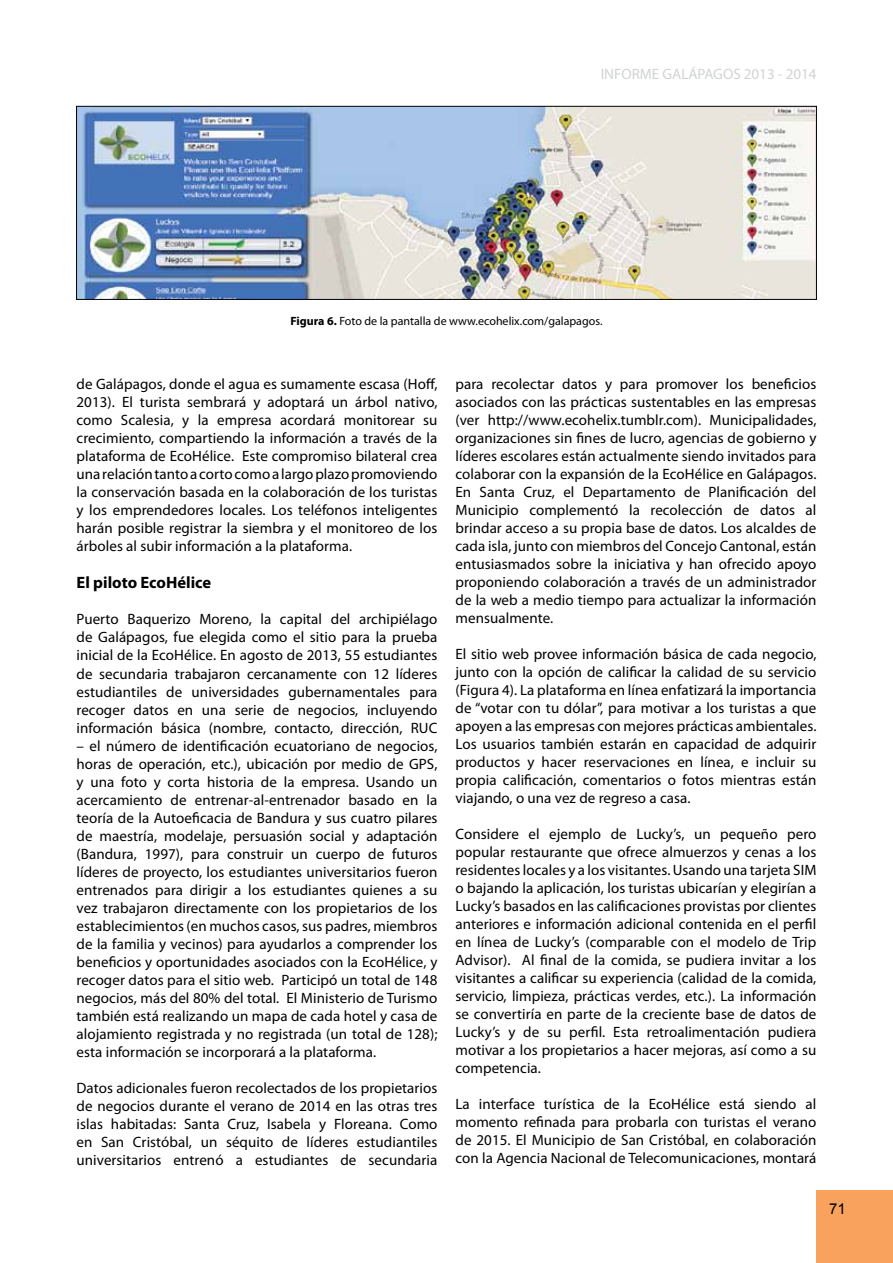
<style>
.page{position:relative;width:893px;height:1263px;background:#fff}
.page>*{position:absolute;margin:0;border:0;box-sizing:border-box;transform-origin:0 0}
.t1{font:700 16.5px "Myriad Pro";color:#000}
.t2{font:15px/18px "Myriad Pro";letter-spacing:.005em;color:#000;text-align:justify}
.t3{font:15px "Myriad Pro";color:#d1d3d4}
.t4{font:15px "Arial";color:#000}
.t5{font:12px "Myriad Pro";color:#000}
.s1{font-weight:700}
</style>
<div class="page">
<div style="left:816px;top:1191px;width:77px;height:72px;background:#f9a25e"></div>
<img style="left:78px;top:108px;width:737px;height:190px">
<div style="left:76px;top:106px;width:741px;height:194px;border:1px solid #000"></div>
<p class="t3" style="left:601px;top:65px;width:217px">INFORME GALÁPAGOS 2013 - 2014</p>
<p class="t5" style="left:290px;top:313px;width:313px"><span class="s1">Figura 6.</span> Foto de la pantalla de www.ecohelix.com/galapagos.</p>
<p class="t2" style="left:77px;top:374px;width:362px">de Galápagos, donde el agua es sumamente escasa (Hoff, 2013). El turista sembrará y adoptará un árbol nativo, como Scalesia, y la empresa acordará monitorear su crecimiento, compartiendo la información a través de la plataforma de EcoHélice. Este compromiso bilateral crea una relación tanto a corto como a largo plazo promoviendo la conservación basada en la colaboración de los turistas y los emprendedores locales. Los teléfonos inteligentes harán posible registrar la siembra y el monitoreo de los árboles al subir información a la plataforma.</p>
<p class="t1" style="left:77px;top:572px;width:136px">El piloto EcoHélice</p>
<p class="t2" style="left:77px;top:610px;width:362px">Puerto Baquerizo Moreno, la capital del archipiélago de Galápagos, fue elegida como el sitio para la prueba inicial de la EcoHélice. En agosto de 2013, 55 estudiantes de secundaria trabajaron cercanamente con 12 líderes estudiantiles de universidades gubernamentales para recoger datos en una serie de negocios, incluyendo información básica (nombre, contacto, dirección, RUC</p>
<p class="t2" style="left:77px;top:736px;width:362px">– el número de identificación ecuatoriano de negocios, horas de operación, etc.), ubicación por medio de GPS, y una foto y corta historia de la empresa. Usando un acercamiento de entrenar-al-entrenador basado en la teoría de la Autoeficacia de Bandura y sus cuatro pilares de maestría, modelaje, persuasión social y adaptación (Bandura, 1997), para construir un cuerpo de futuros líderes de proyecto, los estudiantes universitarios fueron entrenados para dirigir a los estudiantes quienes a su vez trabajaron directamente con los propietarios de los establecimientos (en muchos casos, sus padres, miembros de la familia y vecinos) para ayudarlos a comprender los beneficios y oportunidades asociados con la EcoHélice, y recoger datos para el sitio web. Participó un total de 148 negocios, más del 80% del total. El Ministerio de Turismo también está realizando un mapa de cada hotel y casa de alojamiento registrada y no registrada (un total de 128); esta información se incorporará a la plataforma.</p>
<p class="t2" style="left:77px;top:1078px;width:362px">Datos adicionales fueron recolectados de los propietarios de negocios durante el verano de 2014 en las otras tres islas habitadas: Santa Cruz, Isabela y Floreana. Como en San Cristóbal, un séquito de líderes estudiantiles universitarios entrenó a estudiantes de secundaria</p>
<p class="t2" style="left:455px;top:374px;width:362px">para recolectar datos y para promover los beneficios asociados con las prácticas sustentables en las empresas (ver http://www.ecohelix.tumblr.com). Municipalidades, organizaciones sin fines de lucro, agencias de gobierno y líderes escolares están actualmente siendo invitados para colaborar con la expansión de la EcoHélice en Galápagos.<br>En Santa Cruz, el Departamento de Planificación del Municipio complementó la recolección de datos al brindar acceso a su propia base de datos. Los alcaldes de cada isla, junto con miembros del Concejo Cantonal, están entusiasmados sobre la iniciativa y han ofrecido apoyo proponiendo colaboración a través de un administrador de la web a medio tiempo para actualizar la información mensualmente.</p>
<p class="t2" style="left:455px;top:644px;width:362px">El sitio web provee información básica de cada negocio, junto con la opción de calificar la calidad de su servicio (Figura 4). La plataforma en línea enfatizará la importancia de “votar con tu dólar”, para motivar a los turistas a que apoyen a las empresas con mejores prácticas ambientales.<br>Los usuarios también estarán en capacidad de adquirir productos y hacer reservaciones en línea, e incluir su propia calificación, comentarios o fotos mientras están viajando, o una vez de regreso a casa.</p>
<p class="t2" style="left:455px;top:824px;width:362px">Considere el ejemplo de Lucky’s, un pequeño pero popular restaurante que ofrece almuerzos y cenas a los residentes locales y a los visitantes. Usando una tarjeta SIM o bajando la aplicación, los turistas ubicarían y elegirían a Lucky’s basados en las calificaciones provistas por clientes anteriores e información adicional contenida en el perfil en línea de Lucky’s (comparable con el modelo de Trip Advisor). Al final de la comida, se pudiera invitar a los visitantes a calificar su experiencia (calidad de la comida, servicio, limpieza, prácticas verdes, etc.). La información se convertiría en parte de la creciente base de datos de Lucky’s y de su perfil. Esta retroalimentación pudiera motivar a los propietarios a hacer mejoras, así como a su competencia.</p>
<p class="t2" style="left:455px;top:1094px;width:362px">La interface turística de la EcoHélice está siendo al momento refinada para probarla con turistas el verano de 2015. El Municipio de San Cristóbal, en colaboración con la Agencia Nacional de Telecomunicaciones, montará</p>
<p class="t4" style="left:829px;top:1199px;width:18px">71</p>
</div>
